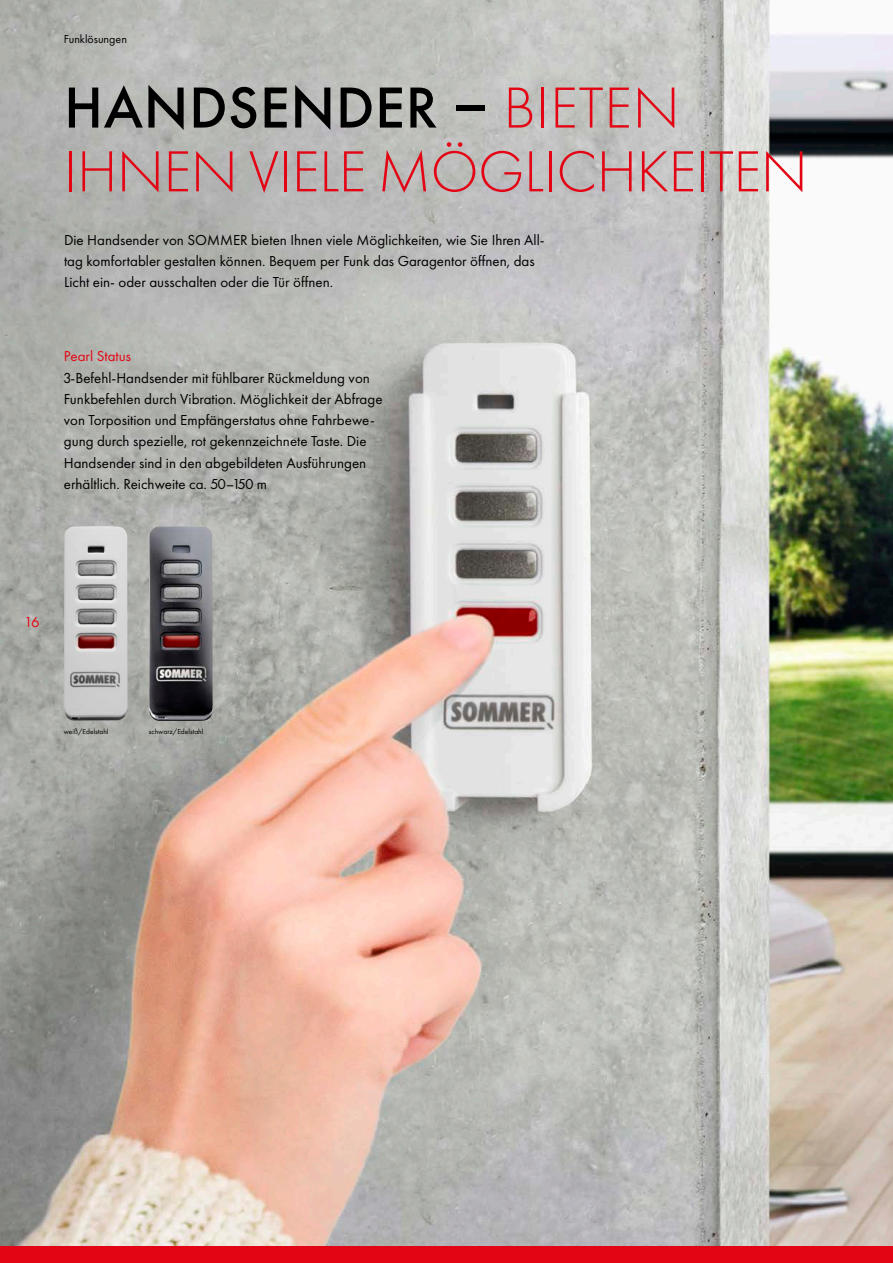
<style>
.page{position:relative;width:893px;height:1263px;background:#fff}
.page>*{position:absolute;margin:0;border:0;box-sizing:border-box;transform-origin:0 0}
.t1{font:300 60px/63.8px "Futura PT";letter-spacing:-.01em;color:#e30514}
.t2{font:15px/21.3px "Futura PT";color:#000}
.t3{font:15px "Futura PT";color:#e30514}
.t4{font:12px "Futura PT";color:#000}
.t5{font:7.5px "Futura PT";color:#000}
.s1{font-weight:500;color:#000}
</style>
<div class="page">
<img style="left:0;top:0;width:893px;height:1246px">
<img style="left:64px;top:526px;width:64px;height:195px">
<img style="left:149px;top:526px;width:64px;height:195px">
<div style="left:0;top:1246px;width:893px;height:17px;background:#e30514"></div>
<p class="t4" style="left:64px;top:31px;width:65px">Funklösungen</p>
<h1 class="t1" style="left:64px;top:76px;width:745px"><span class="s1">HANDSENDER –</span> BIETEN<br>IHNEN VIELE MÖGLICHKEITEN</h1>
<p class="t2" style="left:64px;top:229px;width:482px">Die Handsender von SOMMER bieten Ihnen viele Möglichkeiten, wie Sie Ihren All&shy;tag komfortabler gestalten können. Bequem per Funk das Garagentor öffnen, das<br>Licht ein- oder ausschalten oder die Tür öffnen.</p>
<p class="t3" style="left:64px;top:348px;width:69px">Pearl Status</p>
<p class="t2" style="left:64px;top:367px;width:320px">3-Befehl-Handsender mit fühlbarer Rückmeldung von Funkbefehlen durch Vibration. Möglichkeit der Abfrage von Torposition und Empfängerstatus ohne Fahrbewe&shy;gung durch spezielle, rot gekennzeichnete Taste. Die Handsender sind in den abgebildeten Ausführungen erhältlich. Reichweite ca. 50–150 m</p>
<p class="t3" style="left:24px;top:613px;width:17px">16</p>
<p class="t5" style="left:64px;top:727px;width:46px">weiß/Edelstahl</p>
<p class="t5" style="left:149px;top:727px;width:56px">schwarz/Edelstahl</p>
</div>
